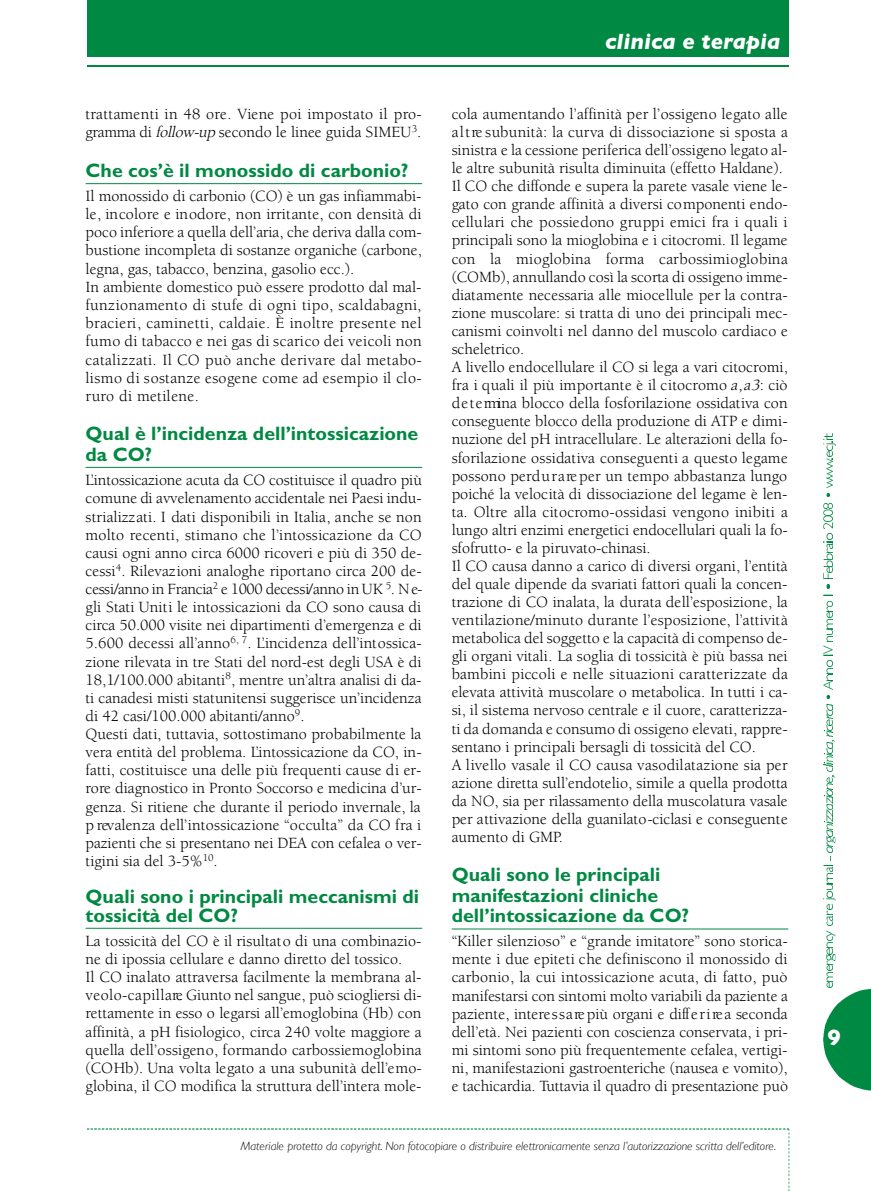
<style>
.page{position:relative;width:871px;height:1191px;background:#fff}
.page>*{position:absolute;margin:0;border:0;box-sizing:border-box;transform-origin:0 0}
.t1{font:italic 700 22.5px "Gill Sans";color:#fff}
.t2{font:700 22.5px "Gill Sans";color:#fff}
.t3{font:700 19.5px/20.4px "Gill Sans";color:#008942}
.t4{font:16.05px/18.1px "Berkeley";color:#000}
.t5{font:italic 300 12px "Gill Sans";color:#000}
.s1{font-style:italic}
</style>
<div class="page">
<div style="left:87px;top:0;width:701px;height:57px;background:#008942"></div>
<svg style="left:823px;top:705px;width:47px;height:385px"></svg>
<svg style="left:823px;top:661px;width:9px;height:37px"></svg>
<svg style="left:823px;top:601px;width:9px;height:54px"></svg>
<svg style="left:823px;top:503px;width:9px;height:75px"></svg>
<svg style="left:823px;top:434px;width:12px;height:63px"></svg>
<svg style="left:87px;top:1128px;width:702px;height:63px"></svg>
<hr style="left:87px;top:65px;width:701px;height:1px;background:#008942">
<hr style="left:86px;top:183px;width:336px;height:1px;background:#008942">
<hr style="left:86px;top:467px;width:336px;height:1px;background:#008942">
<hr style="left:86px;top:928px;width:336px;height:1px;background:#008942">
<hr style="left:451px;top:929px;width:337px;height:1px;background:#008942">
<p class="t4" style="left:86px;top:106px;width:337px">trattamenti in 48 ore. Viene poi impostato il pro&shy;gramma di <span class="s1">follow-up</span> secondo le linee guida SIMEU<sup>3</sup>.</p>
<p class="t3" style="left:86px;top:162px;width:324px">Che cos’è il monossido di carbonio?</p>
<p class="t4" style="left:86px;top:188px;width:338px">Il monossido di carbonio (CO) è un gas infiammabi&shy;le, incolore e inodore, non irritante, con densità di poco inferiore a quella dell’aria, che deriva dalla com&shy;bustione incompleta di sostanze organiche (carbone, legna, gas, tabacco, benzina, gasolio ecc.).<br>In ambiente domestico può essere prodotto dal mal&shy;funzionamento di stufe di ogni tipo, scaldabagni, bracieri, caminetti, caldaie. È inoltre presente nel fumo di tabacco e nei gas di scarico dei veicoli non catalizzati. Il CO può anche derivare dal metabo&shy;lismo di sostanze esogene come ad esempio il clo&shy;ru ro di metilene.</p>
<p class="t3" style="left:86px;top:425px;width:334px">Qual è l’incidenza dell’intossicazione da CO?</p>
<p class="t4" style="left:86px;top:472px;width:338px">L’intossicazione acuta da CO costituisce il quadro più comune di avvelenamento accidentale nei Paesi indu&shy;strializzati. I dati disponibili in Italia, anche se non molto recenti, stimano che l’intossicazione da CO causi ogni anno circa 6000 ricoveri e più di 350 de&shy;c e s s i<sup>4</sup>. Rilevazioni analoghe riportano circa 200 de&shy;cessi/anno in Francia<sup>2</sup> e 1000 decessi/anno in UK <sup>5</sup>. N e&shy;gli Stati Uniti le intossicazioni da CO sono causa di circa 50.000 visite nei dipartimenti d’emergenza e di 5.600 decessi all’anno<sup>6,</sup> <sup>7</sup>. L’incidenza dell’intossica&shy;zione rilevata in tre Stati del nord-est degli USA è di 18,1/100.000 abitanti<sup>8</sup>, mentre un’altra analisi di da&shy;ti canadesi misti statunitensi suggerisce un’incidenza di 42 casi/100.000 abitanti/anno<sup>9</sup>.<br>Questi dati, tuttavia, sottostimano probabilmente la vera entità del problema. L’intossicazione da CO, in&shy;fatti, costituisce una delle più frequenti cause di er&shy;rore diagnostico in Pronto Soccorso e medicina d’ur&shy;genza. Si ritiene che durante il periodo invernale, la p revalenza dell’intossicazione “occulta” da CO fra i pazienti che si presentano nei DEA con cefalea o ver&shy;tigini sia del 3-5%<sup>10</sup>.</p>
<p class="t3" style="left:86px;top:890px;width:335px;line-height:18.3px">Quali sono i principali meccanismi di tossicità del CO?</p>
<p class="t4" style="left:86px;top:933px;width:337px">La tossicità del CO è il risultato di una combinazio&shy;ne di ipossia cellulare e danno diretto del tossico.<br>Il CO inalato attraversa facilmente la membrana al&shy;v e o lo -c a p illa re. Giunto nel sangue, può sciogliersi di&shy;rettamente in esso o legarsi all’emoglobina (Hb) con a ffinità, a pH fisiologico, circa 240 volte maggiore a quella dell’ossigeno, formando carbossiemoglobina (COHb). Una volta legato a una subunità dell’emo&shy;globina, il CO modifica la struttura dell’intera mole-</p>
<h1 class="t1" style="left:605px;top:28px;width:177px">clinica e terapia</h1>
<p class="t4" style="left:451px;top:106px;width:337px">cola aumentando l’affinità per l’ossigeno legato alle a l t re subunità: la curva di dissociazione si sposta a sinistra e la cessione periferica dell’ossigeno legato al&shy;le altre subunità risulta diminuita (effetto Haldane).<br>Il CO che diffonde e supera la parete vasale viene le&shy;gato con grande affinità a diversi componenti endo&shy;cellulari che possiedono gruppi emici fra i quali i principali sono la mioglobina e i citocromi. Il legame con la mioglobina forma carbossimioglobina (COMb), annullando così la scorta di ossigeno imme&shy;diatamente necessaria alle miocellule per la contra&shy;zione muscolare: si tratta di uno dei principali mec&shy;canismi coinvolti nel danno del muscolo cardiaco e scheletrico.<br>A livello endocellulare il CO si lega a vari citocromi, fra i quali il più importante è il citocromo <span class="s1">a,a3</span>: ciò d e t e rmina blocco della fosforilazione ossidativa con conseguente blocco della produzione di ATP e dimi&shy;nuzione del pH intracellulare. Le alterazioni della fo&shy;sforilazione ossidativa conseguenti a questo legame possono perd u r a re per un tempo abbastanza lungo poiché la velocità di dissociazione del legame è len&shy;ta. Oltre alla citocromo-ossidasi vengono inibiti a lungo altri enzimi energetici endocellulari quali la fo&shy;sfofrutto- e la piruvato-chinasi.<br>Il CO causa danno a carico di diversi organi, l’entità del quale dipende da svariati fattori quali la concen&shy;trazione di CO inalata, la durata dell’esposizione, la ventilazione/minuto durante l’esposizione, l’attività metabolica del soggetto e la capacità di compenso de&shy;gli organi vitali. La soglia di tossicità è più bassa nei bambini piccoli e nelle situazioni caratterizzate da elevata attività muscolare o metabolica. In tutti i ca&shy;si, il sistema nervoso centrale e il cuore, caratterizza&shy;ti da domanda e consumo di ossigeno elevati, rappre&shy;sentano i principali bersagli di tossicità del CO.<br>A livello vasale il CO causa vasodilatazione sia per azione diretta sull’endotelio, simile a quella prodotta da NO, sia per rilassamento della muscolatura vasale per attivazione della guanilato-ciclasi e conseguente aumento di GMP.</p>
<p class="t3" style="left:451px;top:867px;width:239px">Quali sono le principali manifestazioni cliniche dell’intossicazione da CO?</p>
<p class="t4" style="left:451px;top:934px;width:338px;text-align:justify">“Killer silenzioso” e “grande imitatore” sono storica&shy;mente i due epiteti che definiscono il monossido di carbonio, la cui intossicazione acuta, di fatto, può manifestarsi con sintomi molto variabili da paziente a paziente, intere s s a re più organi e diff e r i re a seconda dell’età. Nei pazienti con coscienza conservata, i pri&shy;mi sintomi sono più frequentemente cefalea, vertigi&shy;ni, manifestazioni gastroenteriche (nausea e vomito), e tachicardia. Tuttavia il quadro di presentazione può</p>
<p class="t5" style="left:241px;top:1139px;width:536px">Materiale protetto da copyright. Non fotocopiare o distribuire elettronicamente senza l’autorizzazione scritta dell’editore.</p>
<h1 class="t2" style="left:827px;top:1024px;width:15px">9</h1>
</div>
